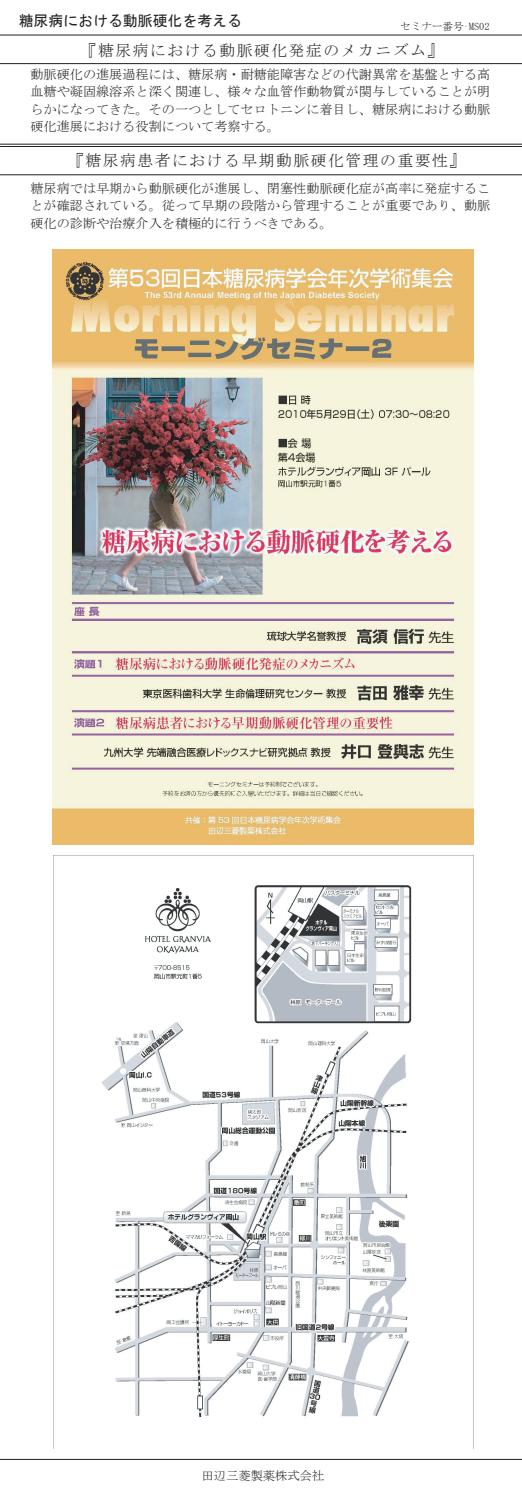
<style>
.page{position:relative;width:522px;height:1489px;background:#fff}
.page>*{position:absolute;margin:0;border:0;box-sizing:border-box;transform-origin:0 0}
.t1{font:15.75px "MS Mincho";letter-spacing:.1em;color:#231f20}
.t2{font:14.88px "MS Gothic";color:#231f20}
.t3{font:13.12px/17.5px "MS Mincho";color:#231f20;text-align:justify}
.t4{font:12.25px "MS Mincho";color:#231f20}
.t5{font:10.5px "MS Mincho";color:#231f20}
.s1{color:#939598}
</style>
<div class="page">
<svg style="left:0;top:1458px;width:522px;height:1px"></svg>
<svg style="left:0;top:35px;width:522px;height:1px"></svg>
<svg style="left:0;top:63px;width:522px;height:1px"></svg>
<svg style="left:0;top:144px;width:522px;height:3px"></svg>
<svg style="left:0;top:174px;width:522px;height:1px"></svg>
<img style="left:53px;top:250px;width:420px;height:594px">
<img style="left:53px;top:855px;width:420px;height:593px">
<p class="t2" style="left:19px;top:13px;width:225px">糖尿病における動脈硬化を考える</p>
<p class="t5" style="left:400px;top:21px;width:91px">セミナー番号<span class="s1">•</span>MS02</p>
<p class="t1" style="left:81px;top:42px;width:364px">『糖尿病における動脈硬化発症のメカニズム』</p>
<p class="t3" style="left:30px;top:65px;width:461px">動脈硬化の進展過程には、糖尿病・耐糖能障害などの代謝異常を基盤とする高血糖や凝固線溶系と深く関連し、様々な血管作動物質が関与していることが明らかになってきた。その一つとしてセロトニンに着目し、糖尿病における動脈硬化進展における役割について考察する。</p>
<p class="t1" style="left:68px;top:152px;width:398px">『糖尿病患者における早期動脈硬化管理の重要性』</p>
<p class="t3" style="left:30px;top:179px;width:461px">糖尿病では早期から動脈硬化が進展し、閉塞性動脈硬化症が高率に発症することが確認されている。従って早期の段階から管理することが重要であり、動脈硬化の診断や治療介入を積極的に行うべきである。</p>
<p class="t4" style="left:201px;top:1469px;width:124px">田辺三菱製薬株式会社</p>
</div>
